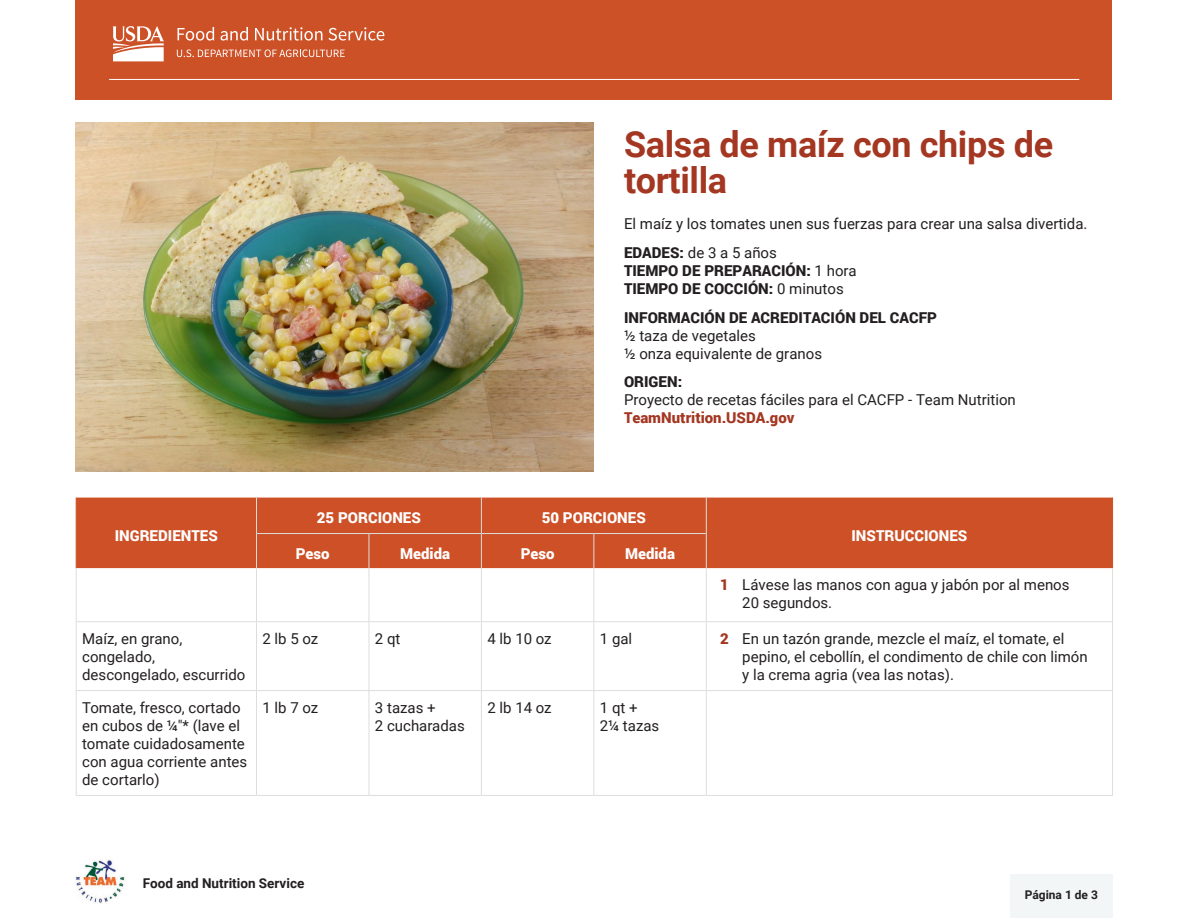
<style>
.page{position:relative;width:1188px;height:918px;background:#fff}
.page>*{position:absolute;margin:0;border:0;box-sizing:border-box;transform-origin:0 0}
.t1{font:700 36px/36px "Roboto";letter-spacing:-.01em;color:#a43722}
.t2{font:15px/18px "Roboto";color:#231f20}
.t3{font:900 15px "Roboto";color:#231f20}
.t4{font:900 15px "Roboto";color:#fff}
.t5{font:700 13.5px "Roboto";color:#231f20}
.t6{font:700 12px "Roboto";color:#231f20}
.s1{font-weight:900}
.s2{font-weight:400}
.s3{font-weight:900;color:#a43722}
</style>
<div class="page">
<img style="left:75px;top:860px;width:50px;height:43px">
<div style="left:1010px;top:874px;width:102px;height:44px;background:#f3f6f7"></div>
<div style="left:76px;top:0;width:1036px;height:100px;background:#cd5127"></div>
<svg style="left:178px;top:27px;width:36px;height:14px"></svg>
<svg style="left:221px;top:27px;width:27px;height:14px"></svg>
<svg style="left:255px;top:27px;width:67px;height:14px"></svg>
<svg style="left:328px;top:27px;width:56px;height:14px"></svg>
<svg style="left:177px;top:49px;width:168px;height:8px"></svg>
<svg style="left:112px;top:26px;width:52px;height:35px"></svg>
<hr style="left:109px;top:79px;width:970px;height:1px;background:#fff">
<img style="left:76px;top:122px;width:517px;height:350px">
<div style="left:77px;top:498px;width:1035px;height:70px;background:#cd5027"></div>
<hr style="left:256px;top:498px;width:1px;height:35px;background:#dddddb">
<hr style="left:481px;top:498px;width:1px;height:35px;background:#dddddb">
<hr style="left:706px;top:498px;width:1px;height:35px;background:#dddddb">
<hr style="left:256px;top:533px;width:113px;height:1px;background:#dddddb">
<hr style="left:256px;top:534px;width:1px;height:34px;background:#dddddb">
<hr style="left:369px;top:533px;width:112px;height:1px;background:#dddddb">
<hr style="left:369px;top:534px;width:1px;height:34px;background:#dddddb">
<hr style="left:481px;top:533px;width:113px;height:1px;background:#dddddb">
<hr style="left:481px;top:534px;width:1px;height:34px;background:#dddddb">
<hr style="left:594px;top:533px;width:113px;height:1px;background:#dddddb">
<hr style="left:593px;top:534px;width:1px;height:34px;background:#dddddb">
<hr style="left:706px;top:534px;width:1px;height:34px;background:#dddddb">
<hr style="left:76px;top:498px;width:1px;height:36px;background:#cd5027">
<hr style="left:76px;top:534px;width:1px;height:34px;background:#cd5027">
<hr style="left:1112px;top:498px;width:1px;height:36px;background:#cd5027">
<hr style="left:1112px;top:534px;width:1px;height:34px;background:#cd5027">
<hr style="left:76px;top:568px;width:1px;height:53px;background:#dddddb">
<hr style="left:256px;top:568px;width:1px;height:53px;background:#dddddb">
<hr style="left:369px;top:568px;width:1px;height:53px;background:#dddddb">
<hr style="left:481px;top:568px;width:1px;height:53px;background:#dddddb">
<hr style="left:593px;top:568px;width:1px;height:53px;background:#dddddb">
<hr style="left:706px;top:568px;width:1px;height:53px;background:#dddddb">
<hr style="left:1112px;top:568px;width:1px;height:53px;background:#dddddb">
<hr style="left:76px;top:621px;width:180px;height:1px;background:#dddddb">
<hr style="left:76px;top:622px;width:1px;height:68px;background:#dddddb">
<hr style="left:256px;top:621px;width:113px;height:1px;background:#dddddb">
<hr style="left:256px;top:622px;width:1px;height:68px;background:#dddddb">
<hr style="left:369px;top:621px;width:112px;height:1px;background:#dddddb">
<hr style="left:369px;top:622px;width:1px;height:68px;background:#dddddb">
<hr style="left:481px;top:621px;width:113px;height:1px;background:#dddddb">
<hr style="left:481px;top:622px;width:1px;height:68px;background:#dddddb">
<hr style="left:594px;top:621px;width:112px;height:1px;background:#dddddb">
<hr style="left:593px;top:622px;width:1px;height:68px;background:#dddddb">
<hr style="left:706px;top:621px;width:407px;height:1px;background:#dddddb">
<hr style="left:706px;top:622px;width:1px;height:68px;background:#dddddb">
<hr style="left:1112px;top:622px;width:1px;height:68px;background:#dddddb">
<hr style="left:76px;top:690px;width:180px;height:1px;background:#dddddb">
<hr style="left:76px;top:691px;width:1px;height:104px;background:#dddddb">
<hr style="left:256px;top:690px;width:113px;height:1px;background:#dddddb">
<hr style="left:256px;top:691px;width:1px;height:104px;background:#dddddb">
<hr style="left:369px;top:690px;width:112px;height:1px;background:#dddddb">
<hr style="left:369px;top:691px;width:1px;height:104px;background:#dddddb">
<hr style="left:481px;top:690px;width:113px;height:1px;background:#dddddb">
<hr style="left:481px;top:691px;width:1px;height:104px;background:#dddddb">
<hr style="left:594px;top:690px;width:112px;height:1px;background:#dddddb">
<hr style="left:593px;top:691px;width:1px;height:104px;background:#dddddb">
<hr style="left:706px;top:690px;width:407px;height:1px;background:#dddddb">
<hr style="left:706px;top:691px;width:1px;height:104px;background:#dddddb">
<hr style="left:1112px;top:691px;width:1px;height:104px;background:#dddddb">
<hr style="left:76px;top:795px;width:180px;height:1px;background:#dddddb">
<hr style="left:256px;top:795px;width:113px;height:1px;background:#dddddb">
<hr style="left:369px;top:795px;width:112px;height:1px;background:#dddddb">
<hr style="left:481px;top:795px;width:113px;height:1px;background:#dddddb">
<hr style="left:594px;top:795px;width:112px;height:1px;background:#dddddb">
<hr style="left:706px;top:795px;width:407px;height:1px;background:#dddddb">
<h1 class="t1" style="left:624px;top:125px;width:431px">Salsa de maíz con chips de tortilla</h1>
<p class="t2" style="left:624px;top:214px;width:465px">El maíz y los tomates unen sus fuerzas para crear una salsa divertida.</p>
<p class="t2" style="left:624px;top:243px;width:154px"><span class="s1">EDADES:</span> de 3 a 5 años</p>
<p class="t3" style="left:624px;top:260px;width:234px">TIEMPO DE PREPARACIÓN: <span class="s2">1 hora</span></p>
<p class="t3" style="left:624px;top:278px;width:221px">TIEMPO DE COCCIÓN: <span class="s2">0 minutos</span></p>
<h2 class="t3" style="left:624px;top:307px;width:315px">INFORMACIÓN DE ACREDITACIÓN DEL CACFP</h2>
<p class="t2" style="left:624px;top:326px;width:133px">½ taza de vegetales</p>
<p class="t2" style="left:624px;top:344px;width:200px">½ onza equivalente de granos</p>
<h2 class="t3" style="left:624px;top:372px;width:60px">ORIGEN:</h2>
<p class="t2" style="left:624px;top:391px;width:393px">Proyecto de recetas fáciles para el CACFP - Team Nutrition<br><span class="s3">TeamNutrition.USDA.gov</span></p>
<p class="t4" style="left:115px;top:525px;width:105px">INGREDIENTES</p>
<p class="t4" style="left:317px;top:507px;width:106px">25 PORCIONES</p>
<p class="t4" style="left:542px;top:507px;width:106px">50 PORCIONES</p>
<p class="t4" style="left:296px;top:543px;width:35px">Peso</p>
<p class="t4" style="left:400px;top:543px;width:51px">Medida</p>
<p class="t4" style="left:521px;top:543px;width:35px">Peso</p>
<p class="t4" style="left:625px;top:543px;width:51px">Medida</p>
<p class="t4" style="left:852px;top:525px;width:117px">INSTRUCCIONES</p>
<p class="t2" style="left:742px;top:575px;width:329px;text-indent:-22px"><span class="s3">1</span> Lávese las manos con agua y jabón por al menos<br>20 segundos.</p>
<p class="t2" style="left:82px;top:629px;width:165px">Maíz, en grano, congelado, descongelado, escurrido</p>
<p class="t2" style="left:263px;top:629px;width:57px">2 lb 5 oz</p>
<p class="t2" style="left:375px;top:629px;width:27px">2 qt</p>
<p class="t2" style="left:487px;top:629px;width:66px">4 lb 10 oz</p>
<p class="t2" style="left:600px;top:629px;width:34px">1 gal</p>
<p class="t2" style="left:742px;top:629px;width:347px;text-indent:-22px"><span class="s3">2</span> En un tazón grande, mezcle el maíz, el tomate, el pepino, el cebollín, el condimento de chile con limón y la crema agria (vea las notas).</p>
<p class="t2" style="left:82px;top:698px;width:167px">Tomate, fresco, cortado en cubos de ¼"* (lave el tomate cuidadosamente con agua corriente antes de cortarlo)</p>
<p class="t2" style="left:263px;top:698px;width:57px">1 lb 7 oz</p>
<p class="t2" style="left:375px;top:698px;width:91px">3 tazas +<br>2 cucharadas</p>
<p class="t2" style="left:487px;top:698px;width:66px">2 lb 14 oz</p>
<p class="t2" style="left:600px;top:698px;width:61px">1 qt +<br>2¼ tazas</p>
<p class="t5" style="left:143px;top:874px;width:163px">Food and Nutrition Service</p>
<p class="t6" style="left:1025px;top:887px;width:75px">Página 1 de 3</p>
</div>
